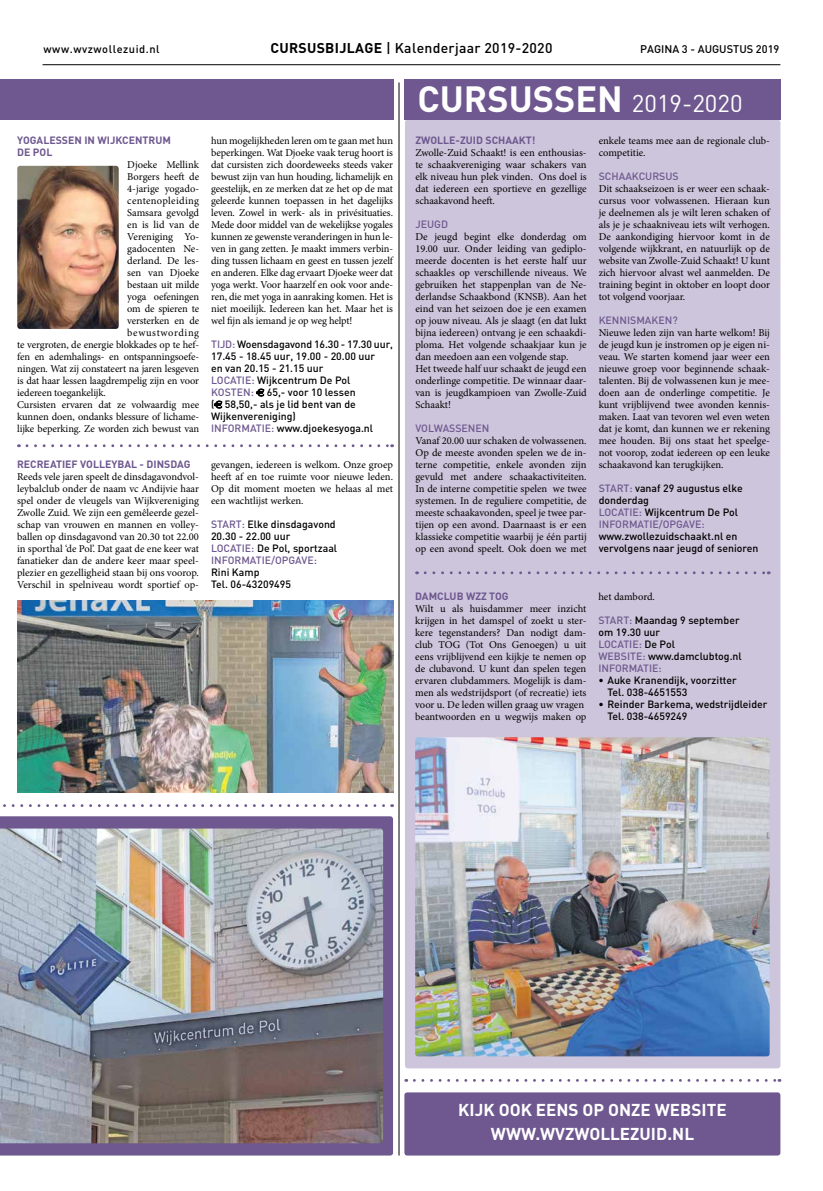
<style>
.page{position:relative;width:823px;height:1191px;background:#fff}
.page>*{position:absolute;margin:0;border:0;box-sizing:border-box;transform-origin:0 0}
.t1{font:700 36px "DIN";color:#fff}
.t2{font:700 17px/24px "DIN";color:#fff;text-align:center}
.t3{font:500 14px "DIN";letter-spacing:.02em;color:#000}
.t4{font:500 11px "DIN";color:#000}
.t5{font:500 11px "DIN";letter-spacing:.05em;color:#000}
.t6{font:10.5px/12px "Minion Pro";letter-spacing:-.005em;color:#000;text-align:justify}
.t7{font:500 10.5px/12px "DIN";color:#000}
.t8{font:700 10.5px/12px "DIN";color:#6e588f}
.t9{font:500 10.5px "DIN";color:#6e588f}
.t10{font:10.5px "Minion Pro";letter-spacing:.03em;color:#000}
.t11{font:10.5px "Minion Pro";letter-spacing:.06em;color:#000}
.s1{font-weight:700}
.s2{color:#6e588f}
.s3{font-family:"Euro Sans";font-weight:400}
.s4{font-weight:400;font-size:24px}
</style>
<div class="page">
<hr style="left:43px;top:64px;width:737px;height:1px;background:#000">
<div style="left:405px;top:120px;width:375px;height:948px;background:#ccc5db;border-radius:3px"></div>
<div style="left:404px;top:79px;width:376px;height:41px;background:#6e588f"></div>
<div style="left:0;top:79px;width:393px;height:41px;background:#6e588f"></div>
<img style="left:415px;top:737px;width:354px;height:319px">
<img style="left:17px;top:166px;width:102px;height:163px">
<svg style="left:27px;top:444px;width:365px;height:3px"></svg>
<svg style="left:3px;top:804px;width:389px;height:3px"></svg>
<svg style="left:425px;top:571px;width:343px;height:3px"></svg>
<svg style="left:414px;top:1079px;width:365px;height:2px"></svg>
<div style="left:0;top:816px;width:393px;height:339px;background:#6e588f"></div>
<hr style="left:398px;top:82px;width:1px;height:1073px;background:#000">
<img style="left:0;top:828px;width:383px;height:315px">
<div style="left:404px;top:1092px;width:376px;height:63px;background:#6e588f;border-radius:3px"></div>
<svg style="left:256px;top:389px;width:8px;height:7px"></svg>
<svg style="left:214px;top:401px;width:8px;height:7px"></svg>
<img style="left:17px;top:600px;width:376px;height:192px">
<p class="t5" style="left:44px;top:42px;width:117px">www.wvzwollezuid.nl</p>
<h3 class="t3" style="left:270px;top:39px;width:283px"><span class="s1">CURSUSBIJLAGE</span> | Kalenderjaar 2019-2020</h3>
<p class="t4" style="left:640px;top:42px;width:140px">PAGINA 3 - AUGUSTUS 2019</p>
<p class="t8" style="left:17px;top:134px;width:155px">YOGALESSEN IN WIJKCENTRUM<br>DE POL</p>
<p class="t6" style="left:127px;top:159px;width:73px">Djoeke Mellink</p>
<p class="t6" style="left:127px;top:171px;width:73px">Borgers heeft de</p>
<p class="t6" style="left:127px;top:183px;width:73px">4-jarige yogado-</p>
<p class="t10" style="left:127px;top:194px;width:73px">centenopleiding</p>
<p class="t6" style="left:127px;top:207px;width:73px">Samsara gevolgd</p>
<p class="t6" style="left:127px;top:219px;width:73px">en is lid van de</p>
<p class="t6" style="left:127px;top:231px;width:73px">Vereniging Yo-</p>
<p class="t6" style="left:127px;top:243px;width:73px">gadocenten Ne-</p>
<p class="t6" style="left:127px;top:255px;width:73px">derland. De les-</p>
<p class="t6" style="left:127px;top:267px;width:73px">sen van Djoeke</p>
<p class="t6" style="left:127px;top:279px;width:73px">bestaan uit milde</p>
<p class="t6" style="left:127px;top:291px;width:73px">yoga oefeningen</p>
<p class="t6" style="left:127px;top:303px;width:73px">om de spieren te</p>
<p class="t6" style="left:127px;top:315px;width:73px">versterken en de</p>
<p class="t11" style="left:127px;top:326px;width:73px">bewustwording</p>
<p class="t6" style="left:17px;top:339px;width:183px">te vergroten, de energie blokkades op te hef-</p>
<p class="t6" style="left:17px;top:351px;width:183px">fen en ademhalings- en ontspanningsoefe-</p>
<p class="t6" style="left:17px;top:363px;width:183px">ningen. Wat zij constateert na jaren lesgeven</p>
<p class="t6" style="left:17px;top:375px;width:183px">is dat haar lessen laagdrempelig zijn en voor</p>
<p class="t6" style="left:17px;top:387px;width:90px">iedereen toegankelijk.</p>
<p class="t6" style="left:17px;top:399px;width:183px">Cursisten ervaren dat ze volwaardig mee</p>
<p class="t6" style="left:17px;top:411px;width:183px">kunnen doen, ondanks blessure of lichame-</p>
<p class="t6" style="left:17px;top:423px;width:183px">lijke beperking. Ze worden zich bewust van</p>
<p class="t6" style="left:211px;top:135px;width:183px">hun mogelijkheden leren om te gaan met hun beperkingen. Wat Djoeke vaak terug hoort is dat cursisten zich doordeweeks steeds vaker bewust zijn van hun houding, lichamelijk en geestelijk, en ze merken dat ze het op de mat geleerde kunnen toepassen in het dagelijks leven. Zowel in werk- als in privésituaties.<br>Mede door middel van de wekelijkse yogales kunnen ze gewenste veranderingen in hun le&shy;ven in gang zetten. Je maakt immers verbin&shy;ding tussen lichaam en geest en tussen jezelf en anderen. Elke dag ervaart Djoeke weer dat yoga werkt. Voor haarzelf en ook voor ande&shy;ren, die met yoga in aanraking komen. Het is niet moeilijk. Iedereen kan het. Maar het is wel fijn als iemand je op weg helpt!</p>
<p class="t7" style="left:211px;top:338px;width:183px"><span class="s2">TIJD:</span> Woensdagavond 16.30 - 17.30 uur,<br>17.45 - 18.45 uur, 19.00 - 20.00 uur<br>en van 20.15 - 21.15 uur<br><span class="s2">LOCATIE:</span> Wijkcentrum De Pol<br><span class="s2">KOSTEN:</span> <span class="s3">3</span> 65,- voor 10 lessen<br>(<span class="s3">3</span> 58,50,- als je lid bent van de<br>Wijkenvereniging)<br><span class="s2">INFORMATIE:</span> www.djoekesyoga.nl</p>
<p class="t8" style="left:17px;top:458px;width:175px">RECREATIEF VOLLEYBAL - DINSDAG</p>
<p class="t6" style="left:17px;top:471px;width:183px">Reeds vele jaren speelt de dinsdagavondvol&shy;leybalclub onder de naam vc Andijvie haar spel onder de vleugels van Wijkvereniging Zwolle Zuid. We zijn een gemêleerde gezel&shy;schap van vrouwen en mannen en volley&shy;ballen op dinsdagavond van 20.30 tot 22.00 in sporthal ‘de Pol’. Dat gaat de ene keer wat fanatieker dan de andere keer maar speel&shy;plezier en gezelligheid staan bij ons voorop.<br>Verschil in spelniveau wordt sportief op-</p>
<p class="t6" style="left:211px;top:459px;width:183px">gevangen, iedereen is welkom. Onze groep heeft af en toe ruimte voor nieuwe leden.<br>Op dit moment moeten we helaas al met een wachtlijst werken.</p>
<p class="t7" style="left:211px;top:518px;width:128px"><span class="s2">START:</span> Elke dinsdagavond<br>20.30 - 22.00 uur<br><span class="s2">LOCATIE:</span> De Pol, sportzaal<br><span class="s2">INFORMATIE/OPGAVE:</span></p>
<p class="t7" style="left:211px;top:566px;width:81px">Rini Kamp<br>Tel. 06-43209495</p>
<h1 class="t1" style="left:417px;top:76px;width:326px">CURSUSSEN <span class="s4">2019-2020</span></h1>
<p class="t8" style="left:415px;top:134px;width:121px">ZWOLLE-ZUID SCHAAKT!</p>
<p class="t6" style="left:415px;top:147px;width:173px">Zwolle-Zuid Schaakt! is een enthousias&shy;te schaakvereniging waar schakers van elk niveau hun plek vinden. Ons doel is dat iedereen een sportieve en gezellige schaakavond heeft.</p>
<p class="t9" style="left:415px;top:218px;width:34px">JEUGD</p>
<p class="t6" style="left:415px;top:231px;width:173px;text-align:left">De jeugd begint elke donderdag om 19.00 uur. Onder leiding van gediplo&shy;meerde docenten is het eerste half uur schaakles op verschillende niveaus. We gebruiken het stappenplan van de Ne&shy;derlandse Schaakbond (KNSB). Aan het eind van het seizoen doe je een examen op jouw niveau. Als je slaagt (en dat lukt bijna iedereen) ontvang je een schaakdi&shy;ploma. Het volgende schaakjaar kun je dan meedoen aan een volgende stap.<br>Het tweede half uur schaakt de jeugd een onderlinge competitie. De winnaar daar&shy;van is jeugdkampioen van Zwolle-Zuid Schaakt!</p>
<p class="t9" style="left:415px;top:422px;width:75px">VOLWASSENEN</p>
<p class="t6" style="left:415px;top:435px;width:173px">Vanaf 20.00 uur schaken de volwassenen.<br>Op de meeste avonden spelen we de in&shy;terne competitie, enkele avonden zijn gevuld met andere schaakactiviteiten.<br>In de interne competitie spelen we twee systemen. In de reguliere competitie, de meeste schaakavonden, speel je twee par&shy;tijen op een avond. Daarnaast is er een klassieke competitie waarbij je één partij op een avond speelt. Ook doen we met</p>
<p class="t6" style="left:598px;top:135px;width:173px">enkele teams mee aan de regionale club&shy;competitie.</p>
<p class="t9" style="left:598px;top:170px;width:82px">SCHAAKCURSUS</p>
<p class="t6" style="left:598px;top:183px;width:173px">Dit schaakseizoen is er weer een schaak&shy;cursus voor volwassenen. Hieraan kun je deelnemen als je wilt leren schaken of als je je schaakniveau iets wilt verhogen.<br>De aankondiging hiervoor komt in de volgende wijkkrant, en natuurlijk op de website van Zwolle-Zuid Schaakt! U kunt zich hiervoor alvast wel aanmelden. De training begint in oktober en loopt door tot volgend voorjaar.</p>
<p class="t9" style="left:598px;top:314px;width:80px">KENNISMAKEN?</p>
<p class="t6" style="left:598px;top:327px;width:173px">Nieuwe leden zijn van harte welkom! Bij de jeugd kun je instromen op je eigen ni&shy;veau. We starten komend jaar weer een nieuwe groep voor beginnende schaak&shy;talenten. Bij de volwassenen kun je mee&shy;doen aan de onderlinge competitie. Je kunt vrijblijvend twee avonden kennis&shy;maken. Laat van tevoren wel even weten dat je komt, dan kunnen we er rekening mee houden. Bij ons staat het speelge&shy;not voorop, zodat iedereen op een leuke schaakavond kan terugkijken.</p>
<p class="t7" style="left:598px;top:482px;width:145px"><span class="s2">START:</span> vanaf 29 augustus elke donderdag<br><span class="s2">LOCATIE:</span> Wijkcentrum De Pol<br><span class="s2">INFORMATIE/OPGAVE:</span></p>
<p class="t7" style="left:598px;top:530px;width:161px">www.zwollezuidschaakt.nl en vervolgens naar jeugd of senioren</p>
<p class="t8" style="left:415px;top:590px;width:95px">DAMCLUB WZZ TOG</p>
<p class="t6" style="left:415px;top:603px;width:173px;text-align:left">Wilt u als huisdammer meer inzicht krijgen in het damspel of zoekt u ster&shy;kere tegenstanders? Dan nodigt dam&shy;club TOG (Tot Ons Genoegen) u uit eens vrijblijvend een kijkje te nemen op de clubavond. U kunt dan spelen tegen ervaren clubdammers. Mogelijk is dam&shy;men als wedstrijdsport (of recreatie) iets voor u. De leden willen graag uw vragen beantwoorden en u wegwijs maken op</p>
<p class="t6" style="left:598px;top:591px;width:58px">het dambord.</p>
<p class="t7" style="left:598px;top:614px;width:145px"><span class="s2">START:</span> Maandag 9 september om 19.30 uur<br><span class="s2">LOCATIE:</span> De Pol<br><span class="s2">WEBSITE:</span> www.damclubtog.nl<br><span class="s2">INFORMATIE:</span></p>
<p class="t7" style="left:607px;top:674px;width:131px;text-indent:-9px">• Auke Kranendijk, voorzitter<br>Tel. 038-4651553</p>
<p class="t7" style="left:607px;top:698px;width:161px;text-indent:-9px">• Reinder Barkema, wedstrijdleider<br>Tel. 038-4659249</p>
<h2 class="t2" style="left:458px;top:1097px;width:270px">KIJK OOK EENS OP ONZE WEBSITE<br>WWW.WVZWOLLEZUID.NL</h2>
</div>
